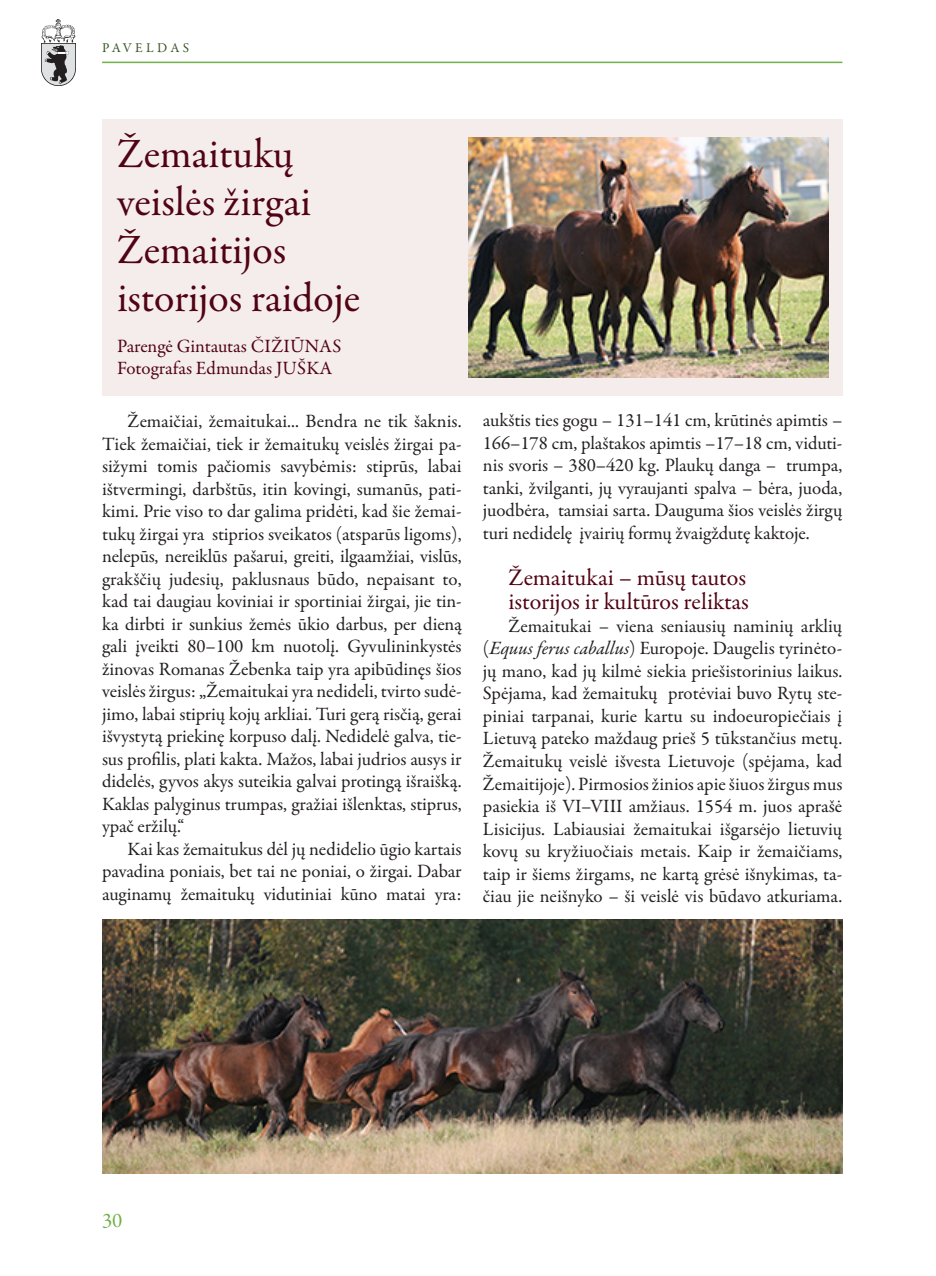
<style>
.page{position:relative;width:936px;height:1276px;background:#fff}
.page>*{position:absolute;margin:0;border:0;box-sizing:border-box;transform-origin:0 0}
.tekstas{font:42px "Garamond Premr Pro";color:#510313}
.tekstas-2{font:24px "Garamond Premr Pro";letter-spacing:-.005em;color:#510313}
.t1{font:21px "Garamond Premr Pro";color:#6fb048}
.tekstas-3{font:18.9px/22.5px "Garamond Premr Pro";letter-spacing:-.005em;color:#231f20;text-align:justify}
.tekstas-4{font:18.9px "Garamond Premr Pro";color:#510313}
.t2{font:13.5px "Garamond Premr Pro";letter-spacing:.245em;color:#375727}
.s1{font-style:italic}
</style>
<div class="page">
<img style="left:41px;top:19px;width:35px;height:67px">
<hr style="left:102px;top:62px;width:740px;height:1px;background:#6fb048">
<div style="left:102px;top:119px;width:740px;height:276px;background:#f4edec"></div>
<img style="left:468px;top:137px;width:360px;height:240px">
<img style="left:102px;top:919px;width:740px;height:255px">
<p class="t2" style="left:102px;top:39px;width:89px">PAVELDAS</p>
<p class="tekstas" style="left:117px;top:128px;width:178px">Žemaitukų</p>
<p class="tekstas" style="left:117px;top:176px;width:196px">veislės žirgai</p>
<p class="tekstas" style="left:117px;top:224px;width:171px">Žemaitijos</p>
<p class="tekstas" style="left:117px;top:272px;width:245px">istorijos raidoje</p>
<p class="tekstas-4" style="left:117px;top:334px;width:226px">Parengė Gintautas ČIŽIŪNAS</p>
<p class="tekstas-4" style="left:117px;top:357px;width:217px">Fotografas Edmundas JUŠKA</p>
<p class="tekstas-3" style="left:102px;top:410px;width:361px;text-indent:26px">Žemaičiai, žemaitukai... Bendra ne tik šaknis.<br>Tiek žemaičiai, tiek ir žemaitukų veislės žirgai pa&shy;sižymi tomis pačiomis savybėmis: stiprūs, labai ištvermingi, darbštūs, itin kovingi, sumanūs, pati&shy;kimi. Prie viso to dar galima pridėti, kad šie žemai&shy;tukų žirgai yra stiprios sveikatos (atsparūs ligoms), nelepūs, nereiklūs pašarui, greiti, ilgaamžiai, vislūs, grakščių judesių, paklusnaus būdo, nepaisant to, kad tai daugiau koviniai ir sportiniai žirgai, jie tin&shy;ka dirbti ir sunkius žemės ūkio darbus, per dieną gali įveikti 80–100 km nuotolį. Gyvulininkystės žinovas Romanas Žebenka taip yra apibūdinęs šios veislės žirgus: „Žemaitukai yra nedideli, tvirto sudė&shy;jimo, labai stiprių kojų arkliai. Turi gerą risčią, gerai išvystytą priekinę korpuso dalį. Nedidelė galva, tie&shy;sus profilis, plati kakta. Mažos, labai judrios ausys ir didelės, gyvos akys suteikia galvai protingą išraišką.<br>Kaklas palyginus trumpas, gražiai išlenktas, stiprus, ypač eržilų.“</p>
<p class="tekstas-3" style="left:102px;top:838px;width:361px;text-indent:26px">Kai kas žemaitukus dėl jų nedidelio ūgio kartais pavadina poniais, bet tai ne poniai, o žirgai. Dabar auginamų žemaitukų vidutiniai kūno matai yra:</p>
<p class="tekstas-3" style="left:483px;top:410px;width:361px">aukštis ties gogu – 131–141 cm, krūtinės apimtis – 166–178 cm, plaštakos apimtis –17–18 cm, viduti&shy;nis svoris – 380–420 kg. Plaukų danga – trumpa, tanki, žvilganti, jų vyraujanti spalva – bėra, juoda, juodbėra, tamsiai sarta. Dauguma šios veislės žirgų turi nedidelę įvairių formų žvaigždutę kaktoje.</p>
<p class="tekstas-2" style="left:508px;top:563px;width:239px">Žemaitukai – mūsų tautos</p>
<p class="tekstas-2" style="left:508px;top:587px;width:242px">istorijos ir kultūros reliktas</p>
<p class="tekstas-3" style="left:483px;top:615px;width:361px;text-indent:26px">Žemaitukai – viena seniausių naminių arklių (<span class="s1">Equus ferus caballus</span>) Europoje. Daugelis tyrinėto&shy;jų mano, kad jų kilmė siekia priešistorinius laikus.<br>Spėjama, kad žemaitukų protėviai buvo Rytų ste&shy;piniai tarpanai, kurie kartu su indoeuropiečiais į Lietuvą pateko maždaug prieš 5 tūkstančius metų.<br>Žemaitukų veislė išvesta Lietuvoje (spėjama, kad Žemaitijoje). Pirmosios žinios apie šiuos žirgus mus pasiekia iš VI–VIII amžiaus. 1554 m. juos aprašė Lisicijus. Labiausiai žemaitukai išgarsėjo lietuvių kovų su kryžiuočiais metais. Kaip ir žemaičiams, taip ir šiems žirgams, ne kartą grėsė išnykimas, ta&shy;čiau jie neišnyko – ši veislė vis būdavo atkuriama.</p>
<p class="t1" style="left:102px;top:1208px;width:22px">30</p>
</div>
